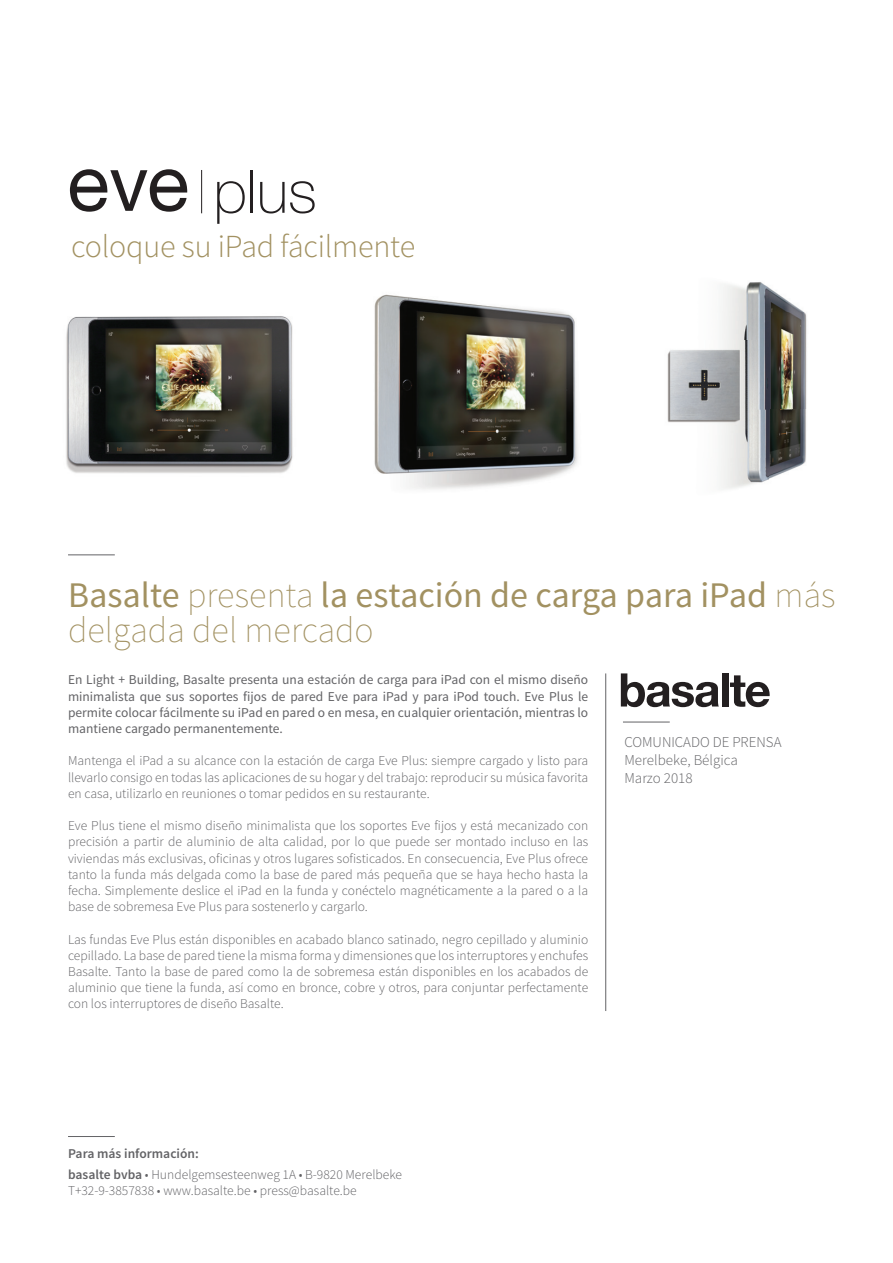
<style>
.page{position:relative;width:893px;height:1263px;background:#fff}
.page>*{position:absolute;margin:0;border:0;box-sizing:border-box;transform-origin:0 0}
.t1{font:100 60px "Helvetica Neue";color:#231f20}
.t2{font:36px/34.5px "Source Sans Pro";color:#a29161}
.t3{font:300 32.1px "Source Sans Pro";letter-spacing:-.01em;color:#a29161}
.t4{font:300 15px/18px "Source Sans Pro";color:#636366}
.t5{font:300 13.5px/16.2px "Source Sans Pro";color:#636366;text-align:justify}
.t6{font:13.5px/16.2px "Source Sans Pro";color:#636366;text-align:justify}
.s1{font-weight:400;font-size:78.45px}
.s2{font-weight:200}
.s3{font-weight:600}
</style>
<div class="page">
<hr style="left:68px;top:554px;width:47px;height:1px;background:#636366">
<hr style="left:68px;top:1136px;width:47px;height:1px;background:#636366">
<svg style="left:621px;top:673px;width:98px;height:34px"></svg>
<div style="left:722px;top:673px;width:6px;height:33px;background:#231f20"></div>
<svg style="left:730px;top:675px;width:40px;height:32px"></svg>
<hr style="left:605px;top:673px;width:1px;height:338px;background:#636366">
<hr style="left:623px;top:722px;width:47px;height:1px;background:#636366">
<img style="left:66px;top:316px;width:227px;height:157px">
<img style="left:374px;top:294px;width:204px;height:195px">
<hr style="left:201px;top:170px;width:1px;height:43px;background:#231f20">
<img style="left:722px;top:282px;width:85px;height:79px">
<img style="left:757px;top:361px;width:50px;height:49px">
<img style="left:721px;top:410px;width:47px;height:48px">
<img style="left:768px;top:410px;width:38px;height:70px">
<img style="left:720px;top:458px;width:48px;height:31px">
<img style="left:667px;top:340px;width:90px;height:92px">
<h1 class="t1" style="left:67px;top:146px;width:251px"><span class="s1">eve</span> plus</h1>
<h3 class="t3" style="left:71px;top:227px;width:346px">coloque su iPad fácilmente</h3>
<h2 class="t2" style="left:68px;top:579px;width:769px">Basalte <span class="s2">presenta</span> la estación de carga para iPad <span class="s2">más delgada del mercado</span></h2>
<p class="t6" style="left:68px;top:672px;width:522px">En Light + Building, Basalte presenta una estación de carga para iPad con el mismo diseño minimalista que sus soportes fijos de pared Eve para iPad y para iPod touch. Eve Plus le permite colocar fácilmente su iPad en pared o en mesa, en cualquier orientación, mientras lo mantiene cargado permanentemente.</p>
<p class="t5" style="left:68px;top:753px;width:522px">Mantenga el iPad a su alcance con la estación de carga Eve Plus: siempre cargado y listo para llevarlo consigo en todas las aplicaciones de su hogar y del trabajo: reproducir su música favorita en casa, utilizarlo en reuniones o tomar pedidos en su restaurante.</p>
<p class="t5" style="left:68px;top:818px;width:522px">Eve Plus tiene el mismo diseño minimalista que los soportes Eve fijos y está mecanizado con precisión a partir de aluminio de alta calidad, por lo que puede ser montado incluso en las viviendas más exclusivas, oficinas y otros lugares sofisticados. En consecuencia, Eve Plus ofrece tanto la funda más delgada como la base de pared más pequeña que se haya hecho hasta la fecha. Simplemente deslice el iPad en la funda y conéctelo magnéticamente a la pared o a la base de sobremesa Eve Plus para sostenerlo y cargarlo.</p>
<p class="t5" style="left:68px;top:931px;width:522px">Las fundas Eve Plus están disponibles en acabado blanco satinado, negro cepillado y aluminio cepillado. La base de pared tiene la misma forma y dimensiones que los interruptores y enchufes Basalte. Tanto la base de pared como la de sobremesa están disponibles en los acabados de aluminio que tiene la funda, así como en bronce, cobre y otros, para conjuntar perfectamente con los interruptores de diseño Basalte.</p>
<p class="t4" style="left:624px;top:733px;width:159px">COMUNICADO DE PRENSA<br>Merelbeke, Bélgica<br>Marzo 2018</p>
<p class="t5" style="left:68px;top:1143px;width:336px;line-height:21px"><span class="s3">Para más información:<br>basalte bvba</span> • Hundelgemsesteenweg 1A • B-9820 Merelbeke</p>
<p class="t5" style="left:68px;top:1182px;width:290px">T+32-9-3857838 • www.basalte.be • press@basalte.be</p>
</div>
